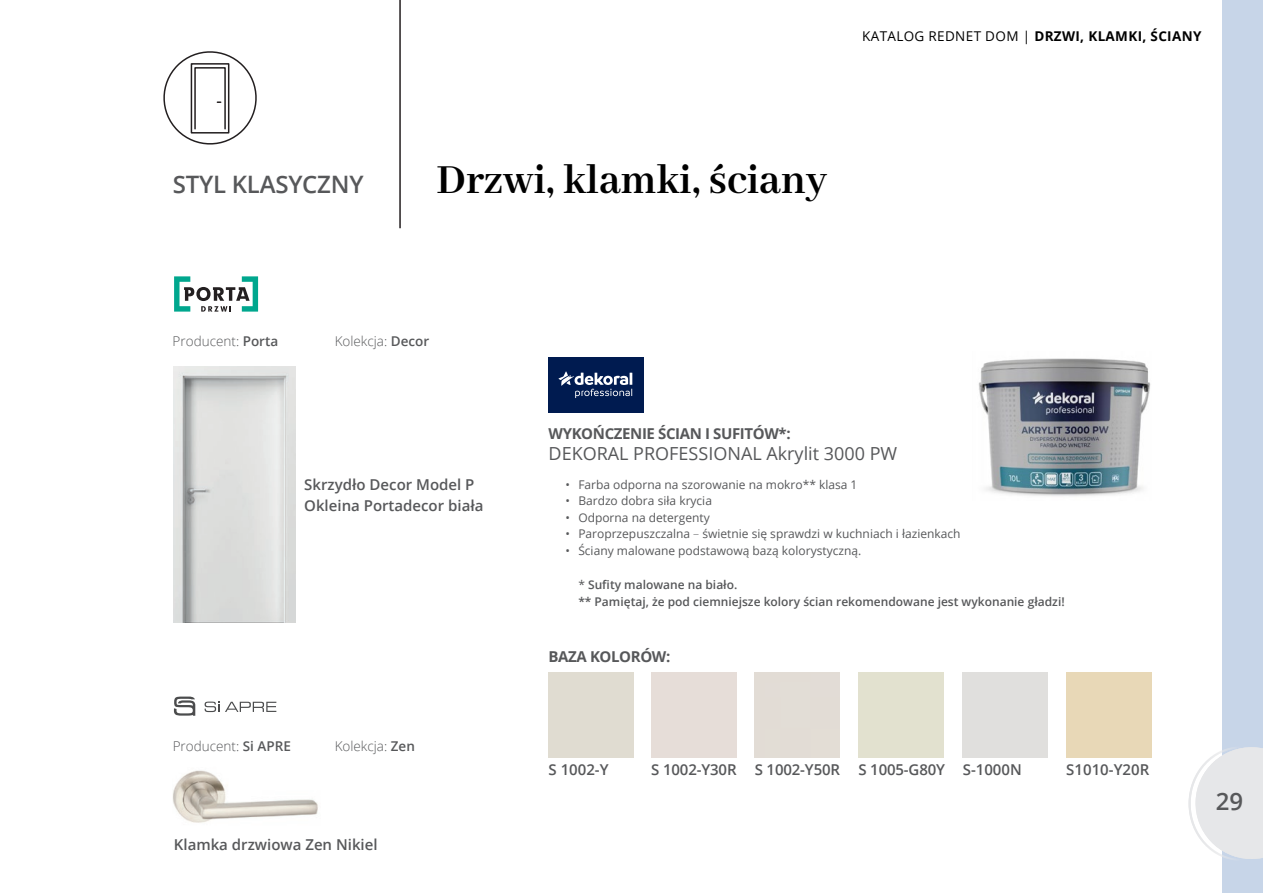
<style>
.page{position:relative;width:1263px;height:893px;background:#fff}
.page>*{position:absolute;margin:0;border:0;box-sizing:border-box;transform-origin:0 0}
.t1{font:700 45px "Abhaya Libre";color:#000}
.t2{font:600 24px "Open Sans";letter-spacing:-.01em;color:#57585a}
.body{font:18px "Open Sans";color:#57585a}
.body-2{font:600 15px "Open Sans";color:#57585a}
.body-3{font:700 15px "Open Sans";letter-spacing:-.025em;color:#57585a}
.t3{font:300 13.5px "Open Sans";color:#57585a}
.t4{font:700 13.5px "Open Sans";letter-spacing:.025em;color:#000}
.t5{font:12px "Open Sans";color:#57585a}
.t6{font:600 12px/16.5px "Open Sans";color:#57585a}
.s1{font-weight:400}
.s2{font-weight:600}
.s3{font-weight:300}
</style>
<div class="page">
<hr style="left:399px;top:0;width:2px;height:228px;background:#231f20">
<div style="left:1222px;top:0;width:41px;height:893px;background:#c7d5e8"></div>
<svg style="left:1188px;top:747px;width:75px;height:112px"></svg>
<img style="left:173px;top:770px;width:145px;height:53px">
<svg style="left:174px;top:697px;width:21px;height:19px"></svg>
<svg style="left:205px;top:702px;width:71px;height:10px"></svg>
<img style="left:174px;top:367px;width:122px;height:256px">
<svg style="left:174px;top:276px;width:84px;height:36px"></svg>
<svg style="left:163px;top:51px;width:94px;height:94px"></svg>
<div style="left:549px;top:357px;width:95px;height:55px;background:#001b50"></div>
<svg style="left:558px;top:371px;width:74px;height:27px"></svg>
<img style="left:978px;top:358px;width:173px;height:138px">
<h2 class="t2" style="left:173px;top:168px;width:192px">STYL KLASYCZNY</h2>
<p class="t4" style="left:862px;top:27px;width:341px"><span class="s1">KATALOG REDNET DOM |</span> DRZWI, KLAMKI, ŚCIANY</p>
<h1 class="t1" style="left:436px;top:155px;width:392px">Drzwi, klamki, ściany</h1>
<p class="t3" style="left:173px;top:332px;width:107px">Producent: <span class="s2">Porta</span></p>
<p class="t3" style="left:335px;top:332px;width:96px">Kolekcja: <span class="s2">Decor</span></p>
<p class="body-2" style="left:304px;top:474px;width:172px">Skrzydło Decor Model P</p>
<p class="body-2" style="left:304px;top:495px;width:181px">Okleina Portadecor biała</p>
<p class="t3" style="left:173px;top:736px;width:120px">Producent: <span class="s2">Si APRE</span></p>
<p class="t3" style="left:335px;top:736px;width:82px">Kolekcja: <span class="s2">Zen</span></p>
<p class="body-2" style="left:174px;top:834px;width:205px">Klamka drzwiowa Zen Nikiel</p>
<p class="body-3" style="left:549px;top:423px;width:244px">WYKOŃCZENIE ŚCIAN I SUFITÓW*:</p>
<p class="body" style="left:549px;top:441px;width:350px">DEKORAL PROFESSIONAL Akrylit 3000 PW</p>
<p class="t5" style="left:566px;top:476px;width:293px">• Farba odporna na szorowanie na mokro** klasa 1</p>
<p class="t5" style="left:566px;top:492px;width:148px">• Bardzo dobra siła krycia</p>
<p class="t5" style="left:566px;top:509px;width:146px">• Odporna na detergenty</p>
<p class="t5" style="left:566px;top:525px;width:397px">• Paroprzepuszczalna <span class="s3">–</span> świetnie się sprawdzi w kuchniach i łazienkach</p>
<p class="t5" style="left:566px;top:542px;width:297px">• Ściany malowane podstawową bazą kolorystyczną.</p>
<p class="t6" style="left:578px;top:576px;width:488px"><span class="s1">*</span> Sufity malowane na biało.<br>** Pamiętaj, że pod ciemniejsze kolory ścian rekomendowane jest wykonanie gładzi!</p>
<p class="body-3" style="left:549px;top:646px;width:123px">BAZA KOLORÓW:</p>
<p class="body-2" style="left:549px;top:759px;width:62px">S 1002-Y</p>
<p class="body-2" style="left:651px;top:759px;width:87px">S 1002-Y30R</p>
<p class="body-2" style="left:755px;top:759px;width:87px">S 1002-Y50R</p>
<p class="body-2" style="left:858px;top:759px;width:88px">S 1005-G80Y</p>
<p class="body-2" style="left:963px;top:759px;width:61px">S-1000N</p>
<p class="body-2" style="left:1066px;top:759px;width:84px">S1010-Y20R</p>
<h2 class="t2" style="left:1216px;top:785px;width:29px">29</h2>
</div>
